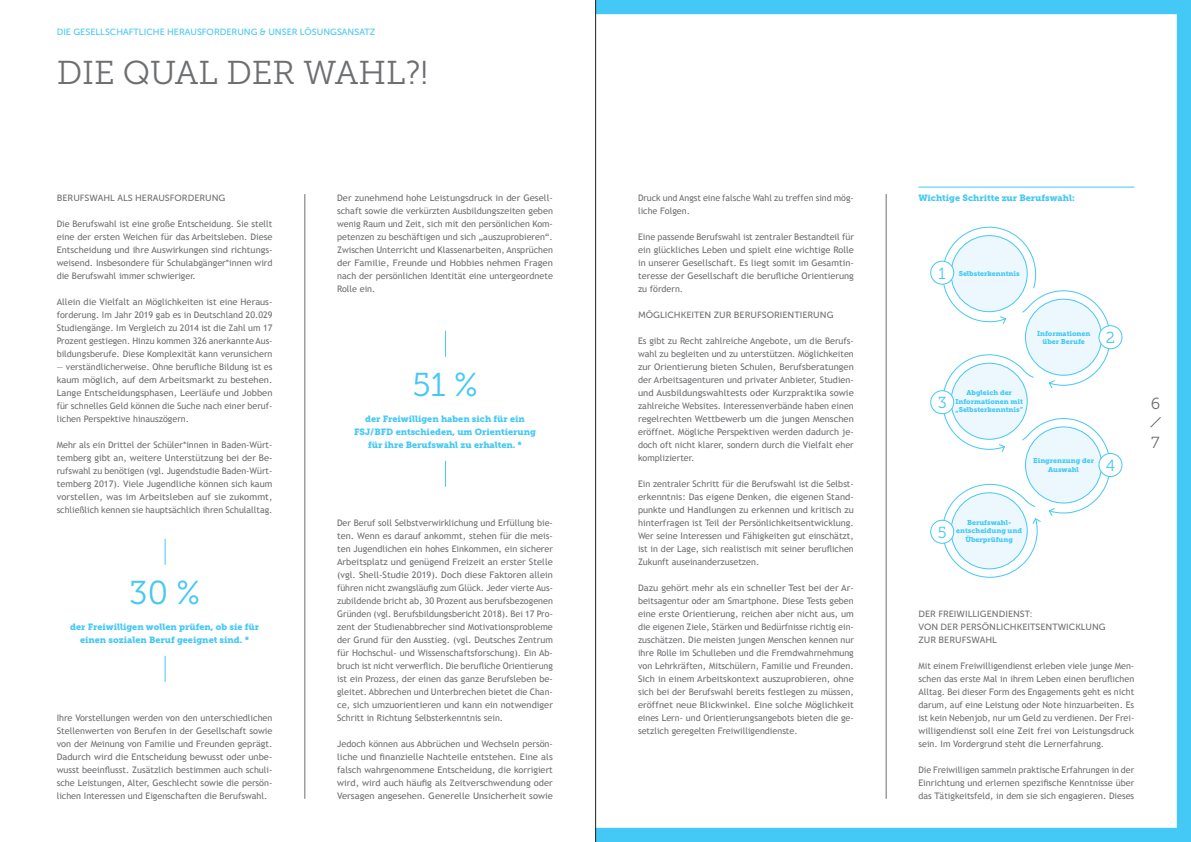
<style>
.page{position:relative;width:1191px;height:842px;background:#fff}
.page>*{position:absolute;margin:0;border:0;box-sizing:border-box;transform-origin:0 0}
.t1{font:33px "Museo Slab 300";letter-spacing:-.005em;color:#6d6e71}
.t2{font:33px "Museo Slab 300";color:#44c8f5}
.t3{font:16px "Museo Slab 300";color:#44c8f5}
.t4{font:16px "Museo Slab 300";color:#6d6e71}
.t5{font:9px/13px "Trebuchet MS";color:#6d6e71;text-align:justify}
.t6{font:9px/13px "Trebuchet MS";color:#6d6e71;text-align:justify;scale:1.04 1}
.t7{font:9px/13px "Museo Slab 900";color:#44c8f5;text-align:center}
.t8{font:9px/13px "Museo Sans 500";color:#6d6e71}
.t9{font:9px "Museo Sans 500";color:#44c8f5}
.t10{font:7px/8.4px "Museo Slab 900";color:#44c8f5;text-align:center}
</style>
<div class="page">
<svg style="left:445px;top:331px;width:1px;height:26px"></svg>
<svg style="left:445px;top:461px;width:1px;height:26px"></svg>
<hr style="left:305px;top:194px;width:1px;height:605px;background:#6d6e71">
<svg style="left:165px;top:539px;width:1px;height:26px"></svg>
<svg style="left:165px;top:656px;width:1px;height:26px"></svg>
<svg style="left:596px;top:0;width:595px;height:842px"></svg>
<svg style="left:1149px;top:416px;width:13px;height:13px"></svg>
<svg style="left:941px;top:226px;width:170px;height:352px"></svg>
<div style="left:930px;top:261px;width:23px;height:23px;background:#fff;border-radius:50%"></div>
<div style="left:930px;top:261px;width:24px;height:24px;border:1px solid #44c8f5;border-radius:50%"></div>
<div style="left:930px;top:391px;width:23px;height:23px;background:#fff;border-radius:50%"></div>
<div style="left:930px;top:390px;width:24px;height:24px;border:1px solid #44c8f5;border-radius:50%"></div>
<div style="left:930px;top:520px;width:23px;height:23px;background:#fff;border-radius:50%"></div>
<div style="left:930px;top:520px;width:24px;height:24px;border:1px solid #44c8f5;border-radius:50%"></div>
<div style="left:1099px;top:326px;width:23px;height:23px;background:#fff;border-radius:50%"></div>
<div style="left:1098px;top:325px;width:24px;height:24px;border:1px solid #44c8f5;border-radius:50%"></div>
<div style="left:1099px;top:453px;width:23px;height:23px;background:#fff;border-radius:50%"></div>
<div style="left:1098px;top:453px;width:24px;height:24px;border:1px solid #44c8f5;border-radius:50%"></div>
<hr style="left:918px;top:187px;width:216px;height:1px;background:#44c8f5">
<hr style="left:886px;top:194px;width:1px;height:605px;background:#6d6e71">
<hr style="left:595px;top:0;width:1px;height:842px;background:#231f20">
<p class="t9" style="left:57px;top:27px;width:320px">DIE GESELLSCHAFTLICHE HERAUSFORDERUNG &amp; UNSER LÖSUNGSANSATZ</p>
<h1 class="t1" style="left:57px;top:54px;width:373px">DIE QUAL DER WAHL?!</h1>
<p class="t8" style="left:57px;top:191px;width:170px">BERUFSWAHL ALS HERAUSFORDERUNG</p>
<p class="t5" style="left:57px;top:217px;width:217px">Die Berufswahl ist eine große Entscheidung. Sie stellt eine der ersten Weichen für das Arbeitsleben. Diese Entscheidung und ihre Auswirkungen sind richtungs&shy;weisend. Insbesondere für Schulabgänger*innen wird die Berufswahl immer schwieriger.</p>
<p class="t5" style="left:57px;top:295px;width:217px">Allein die Vielfalt an Möglichkeiten ist eine Heraus&shy;forderung. Im Jahr 2019 gab es in Deutschland 20.029<br>Studiengänge. Im Vergleich zu 2014 ist die Zahl um 17<br>Prozent gestiegen. Hinzu kommen 326 anerkannte Aus&shy;bildungsberufe. Diese Komplexität kann verunsichern</p>
<p class="t5" style="left:57px;top:360px;width:217px">— verständlicherweise. Ohne berufliche Bildung ist es kaum möglich, auf dem Arbeitsmarkt zu bestehen.<br>Lange Entscheidungsphasen, Leerläufe und Jobben für schnelles Geld können die Suche nach einer beruf&shy;lichen Perspektive hinauszögern.</p>
<p class="t5" style="left:57px;top:438px;width:217px">Mehr als ein Drittel der Schüler*innen in Baden-Würt&shy;temberg gibt an, weitere Unterstützung bei der Be&shy;rufswahl zu benötigen (vgl. Jugendstudie Baden-Würt&shy;temberg 2017). Viele Jugendliche können sich kaum vorstellen, was im Arbeitsleben auf sie zukommt, schließlich kennen sie hauptsächlich ihren Schulalltag.</p>
<h1 class="t2" style="left:129px;top:574px;width:72px">30 %</h1>
<p class="t7" style="left:70px;top:620px;width:190px">der Freiwilligen wollen prüfen, ob sie für einen sozialen Beruf geeignet sind. *</p>
<p class="t5" style="left:57px;top:711px;width:217px">Ihre Vorstellungen werden von den unterschiedlichen Stellenwerten von Berufen in der Gesellschaft sowie von der Meinung von Familie und Freunden geprägt.<br>Dadurch wird die Entscheidung bewusst oder unbe&shy;wusst beeinflusst. Zusätzlich bestimmen auch schuli&shy;sche Leistungen, Alter, Geschlecht sowie die persön&shy;lichen Interessen und Eigenschaften die Berufswahl.</p>
<p class="t6" style="left:337px;top:191px;width:209px">Der zunehmend hohe Leistungsdruck in der Gesell&shy;schaft sowie die verkürzten Ausbildungszeiten geben wenig Raum und Zeit, sich mit den persönlichen Kom&shy;petenzen zu beschäftigen und sich „auszuprobieren“.<br>Zwischen Unterricht und Klassenarbeiten, Ansprüchen der Familie, Freunde und Hobbies nehmen Fragen nach der persönlichen Identität eine untergeordnete Rolle ein.</p>
<h1 class="t2" style="left:412px;top:366px;width:67px">51 %</h1>
<p class="t7" style="left:354px;top:412px;width:183px">der Freiwilligen haben sich für ein<br>FSJ/BFD entschieden, um Orientierung für ihre Berufswahl zu erhalten. *</p>
<p class="t5" style="left:337px;top:516px;width:217px">Der Beruf soll Selbstverwirklichung und Erfüllung bie&shy;ten. Wenn es darauf ankommt, stehen für die meis&shy;ten Jugendlichen ein hohes Einkommen, ein sicherer Arbeitsplatz und genügend Freizeit an erster Stelle (vgl. Shell-Studie 2019). Doch diese Faktoren allein führen nicht zwangsläufig zum Glück. Jeder vierte Aus&shy;zubildende bricht ab, 30 Prozent aus berufsbezogenen Gründen (vgl. Berufsbildungsbericht 2018). Bei 17 Pro&shy;zent der Studienabbrecher sind Motivationsprobleme der Grund für den Ausstieg. (vgl. Deutsches Zentrum für Hochschul- und Wissenschaftsforschung). Ein Ab&shy;bruch ist nicht verwerflich. Die berufliche Orientierung ist ein Prozess, der einen das ganze Berufsleben be&shy;gleitet. Abbrechen und Unterbrechen bietet die Chan&shy;ce, sich umzuorientieren und kann ein notwendiger Schritt in Richtung Selbsterkenntnis sein.</p>
<p class="t5" style="left:337px;top:737px;width:217px">Jedoch können aus Abbrüchen und Wechseln persön&shy;liche und finanzielle Nachteile entstehen. Eine als falsch wahrgenommene Entscheidung, die korrigiert wird, wird auch häufig als Zeitverschwendung oder Versagen angesehen. Generelle Unsicherheit sowie</p>
<p class="t5" style="left:638px;top:191px;width:217px">Druck und Angst eine falsche Wahl zu treffen sind mög&shy;liche Folgen.</p>
<p class="t5" style="left:638px;top:230px;width:217px">Eine passende Berufswahl ist zentraler Bestandteil für ein glückliches Leben und spielt eine wichtige Rolle in unserer Gesellschaft. Es liegt somit im Gesamtin&shy;teresse der Gesellschaft die berufliche Orientierung zu fördern.</p>
<p class="t8" style="left:638px;top:308px;width:197px">MÖGLICHKEITEN ZUR BERUFSORIENTIERUNG</p>
<p class="t5" style="left:638px;top:334px;width:217px">Es gibt zu Recht zahlreiche Angebote, um die Berufs&shy;wahl zu begleiten und zu unterstützen. Möglichkeiten zur Orientierung bieten Schulen, Berufsberatungen der Arbeitsagenturen und privater Anbieter, Studien&shy;und Ausbildungswahltests oder Kurzpraktika sowie zahlreiche Websites. Interessenverbände haben einen regelrechten Wettbewerb um die jungen Menschen eröffnet. Mögliche Perspektiven werden dadurch je&shy;doch oft nicht klarer, sondern durch die Vielfalt eher komplizierter.</p>
<p class="t5" style="left:638px;top:477px;width:217px">Ein zentraler Schritt für die Berufswahl ist die Selbst&shy;erkenntnis: Das eigene Denken, die eigenen Stand&shy;punkte und Handlungen zu erkennen und kritisch zu hinterfragen ist Teil der Persönlichkeitsentwicklung.<br>Wer seine Interessen und Fähigkeiten gut einschätzt, ist in der Lage, sich realistisch mit seiner beruflichen Zukunft auseinanderzusetzen.</p>
<p class="t6" style="left:638px;top:581px;width:209px">Dazu gehört mehr als ein schneller Test bei der Ar&shy;beitsagentur oder am Smartphone. Diese Tests geben eine erste Orientierung, reichen aber nicht aus, um die eigenen Ziele, Stärken und Bedürfnisse richtig ein&shy;zuschätzen. Die meisten jungen Menschen kennen nur ihre Rolle im Schulleben und die Fremdwahrnehmung von Lehrkräften, Mitschülern, Familie und Freunden.<br>Sich in einem Arbeitskontext auszuprobieren, ohne sich bei der Berufswahl bereits festlegen zu müssen, eröffnet neue Blickwinkel. Eine solche Möglichkeit eines Lern- und Orientierungsangebots bieten die ge&shy;setzlich geregelten Freiwilligendienste.</p>
<p class="t7" style="left:918px;top:191px;width:158px">Wichtige Schritte zur Berufswahl:</p>
<h2 class="t3" style="left:938px;top:264px;width:9px">1</h2>
<p class="t10" style="left:958px;top:270px;width:62px">Selbsterkenntnis</p>
<p class="t10" style="left:1037px;top:329px;width:55px">Informationen über Berufe</p>
<h2 class="t3" style="left:1105px;top:329px;width:11px">2</h2>
<h2 class="t3" style="left:937px;top:394px;width:10px">3</h2>
<p class="t10" style="left:955px;top:389px;width:69px">Abgleich der<br>Informationen mit „Selbsterkenntnis“</p>
<p class="t10" style="left:1033px;top:457px;width:62px">Eingrenzung der<br>Auswahl</p>
<h2 class="t3" style="left:1105px;top:457px;width:11px">4</h2>
<h2 class="t3" style="left:937px;top:523px;width:10px">5</h2>
<p class="t10" style="left:956px;top:518px;width:67px">Berufswahl&shy;entscheidung und<br>Überprüfung</p>
<h2 class="t4" style="left:1150px;top:394px;width:11px">6</h2>
<h2 class="t4" style="left:1151px;top:433px;width:10px">7</h2>
<p class="t8" style="left:918px;top:607px;width:189px">DER FREIWILLIGENDIENST:<br>VON DER PERSÖNLICHKEITSENTWICKLUNG<br>ZUR BERUFSWAHL</p>
<p class="t5" style="left:918px;top:659px;width:217px">Mit einem Freiwilligendienst erleben viele junge Men&shy;schen das erste Mal in ihrem Leben einen beruflichen Alltag. Bei dieser Form des Engagements geht es nicht darum, auf eine Leistung oder Note hinzuarbeiten. Es ist kein Nebenjob, nur um Geld zu verdienen. Der Frei&shy;willigendienst soll eine Zeit frei von Leistungsdruck sein. Im Vordergrund steht die Lernerfahrung.</p>
<p class="t5" style="left:918px;top:763px;width:217px">Die Freiwilligen sammeln praktische Erfahrungen in der Einrichtung und erlernen spezifische Kenntnisse über das Tätigkeitsfeld, in dem sie sich engagieren. Dieses</p>
</div>
